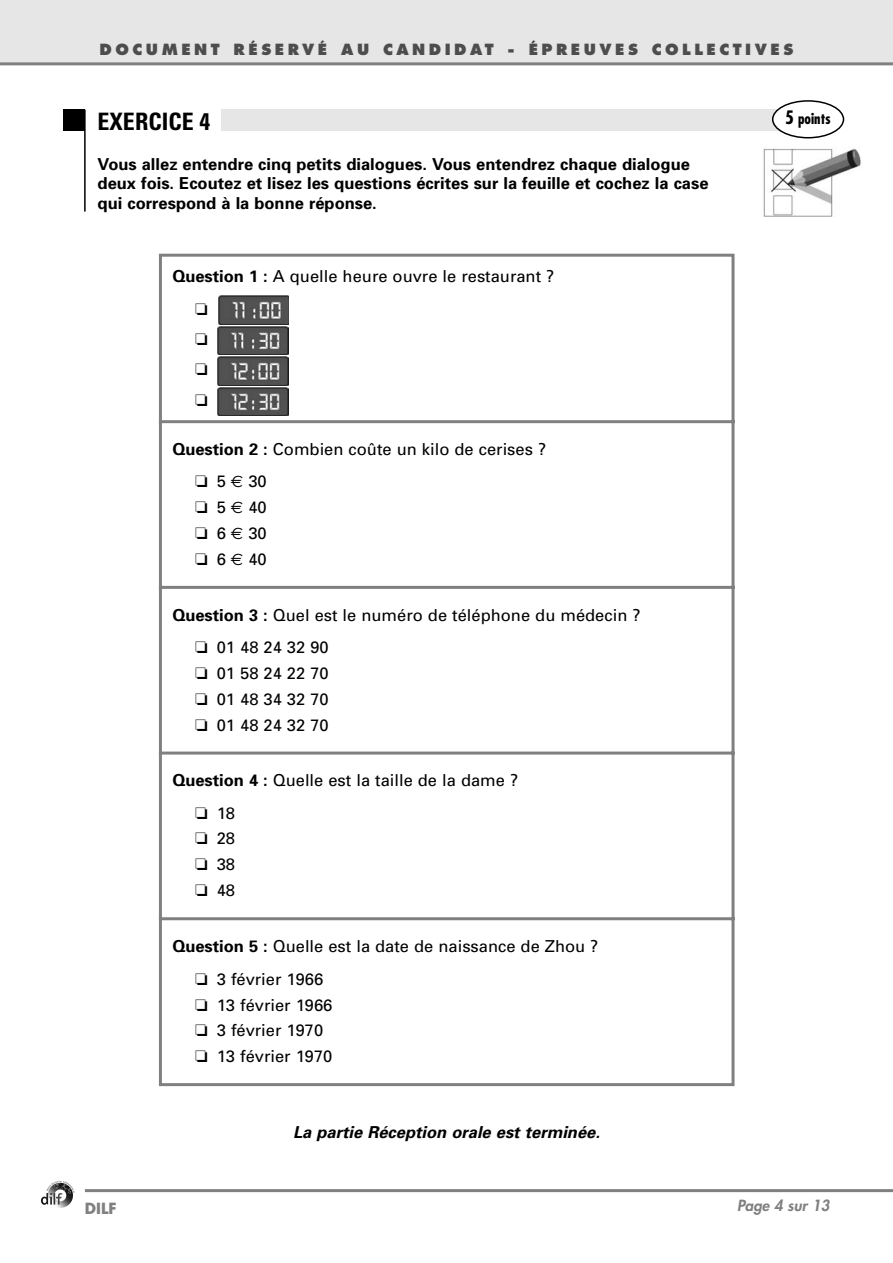
<style>
.page{position:relative;width:893px;height:1263px;background:#fff}
.page>*{position:absolute;margin:0;border:0;box-sizing:border-box;transform-origin:0 0}
.t1{font:700 condensed 24px "Univers";color:#000}
.t2{font:16.5px/25.8px "Univers";color:#000}
.t3{font:700 16.5px/19.5px "Univers";color:#000}
.t4{font:italic 700 16.5px "Univers";color:#000}
.t5{font:16.5px/30.5px "Zapf Dingbats";color:#000;text-align:justify}
.t6{font:800 15px "Futura";letter-spacing:.235em;color:#4d4d4d}
.t7{font:italic 800 15px "Futura";color:#808080}
.t8{font:700 condensed 15px "Futura";color:#000}
.t9{font:700 15px "Futura";color:#808080}
.s1{font-weight:700}
.s2{font-family:"Euro Sans"}
.s3{font-size:18px}
</style>
<div class="page">
<div style="left:0;top:0;width:892px;height:64px;background:#e6e6e6"></div>
<hr style="left:85px;top:1189px;width:807px;height:3px;background:#808080">
<hr style="left:0;top:62px;width:892px;height:3px;background:#808080">
<img style="left:41px;top:1180px;width:34px;height:28px">
<div style="left:221px;top:110px;width:587px;height:21px;background:#e6e6e6"></div>
<svg style="left:772px;top:100px;width:72px;height:38px"></svg>
<div style="left:64px;top:110px;width:21px;height:21px;background:#000"></div>
<hr style="left:84px;top:110px;width:2px;height:102px;background:#000">
<img style="left:763px;top:148px;width:98px;height:69px">
<svg style="left:158px;top:253px;width:577px;height:834px"></svg>
<img style="left:218px;top:296px;width:71px;height:28px">
<img style="left:218px;top:326px;width:71px;height:29px">
<img style="left:218px;top:357px;width:71px;height:28px">
<img style="left:218px;top:387px;width:71px;height:29px">
<p class="t6" style="left:100px;top:43px;width:695px">DOCUMENT RÉSERVÉ AU CANDIDAT - ÉPREUVES COLLECTIVES</p>
<h1 class="t1" style="left:98px;top:112px;width:114px">EXERCICE 4</h1>
<p class="t3" style="left:98px;top:156px;width:612px">Vous allez entendre cinq petits dialogues. Vous entendrez chaque dialogue deux fois. Ecoutez et lisez les questions écrites sur la feuille et cochez la case qui correspond à la bonne réponse.</p>
<p class="t2" style="left:172px;top:265px;width:383px"><span class="s1">Question 1 :</span> A quelle heure ouvre le restaurant ?</p>
<p class="t5" style="left:195px;top:294px;width:14px">❏ ❏ ❏ ❏</p>
<p class="t2" style="left:195px;top:435px;width:353px;line-height:32.2px;text-indent:-23px"><span class="s1">Question 2 :</span> Combien coûte un kilo de cerises ? ❏ 5 <span class="s2">€</span>30</p>
<p class="t2" style="left:195px;top:496px;width:73px;text-align:justify">❏ 5 <span class="s2">€</span>40 ❏ 6 <span class="s2">€</span>30 ❏ 6 <span class="s2">€</span>40</p>
<p class="t2" style="left:195px;top:601px;width:447px;line-height:32.2px;text-indent:-23px"><span class="s1">Question 3 :</span> Quel est le numéro de téléphone du médecin ? ❏ 01 48 24 32 90</p>
<p class="t2" style="left:195px;top:662px;width:135px;text-align:justify">❏ 01 58 24 22 70 ❏ 01 48 34 32 70 ❏ 01 48 24 32 70</p>
<p class="t2" style="left:195px;top:766px;width:325px;line-height:32.2px;text-indent:-23px"><span class="s1">Question 4 :</span> Quelle est la taille de la dame ? ❏ 18</p>
<p class="t2" style="left:195px;top:827px;width:42px;text-align:justify">❏ 28 ❏ 38 ❏ 48</p>
<p class="t2" style="left:195px;top:932px;width:405px;line-height:32.2px;text-indent:-23px"><span class="s1">Question 5 :</span> Quelle est la date de naissance de Zhou ? ❏ 3 février 1966</p>
<p class="t2" style="left:195px;top:993px;width:139px">❏ 13 février 1966 ❏ 3 février 1970 ❏ 13 février 1970</p>
<p class="t9" style="left:85px;top:1201px;width:33px">DILF</p>
<p class="t4" style="left:293px;top:1126px;width:308px">La partie Réception orale est terminée.</p>
<p class="t8" style="left:785px;top:112px;width:47px"><span class="s3">5</span> points</p>
<p class="t7" style="left:737px;top:1198px;width:94px">Page 4 sur 13</p>
</div>
